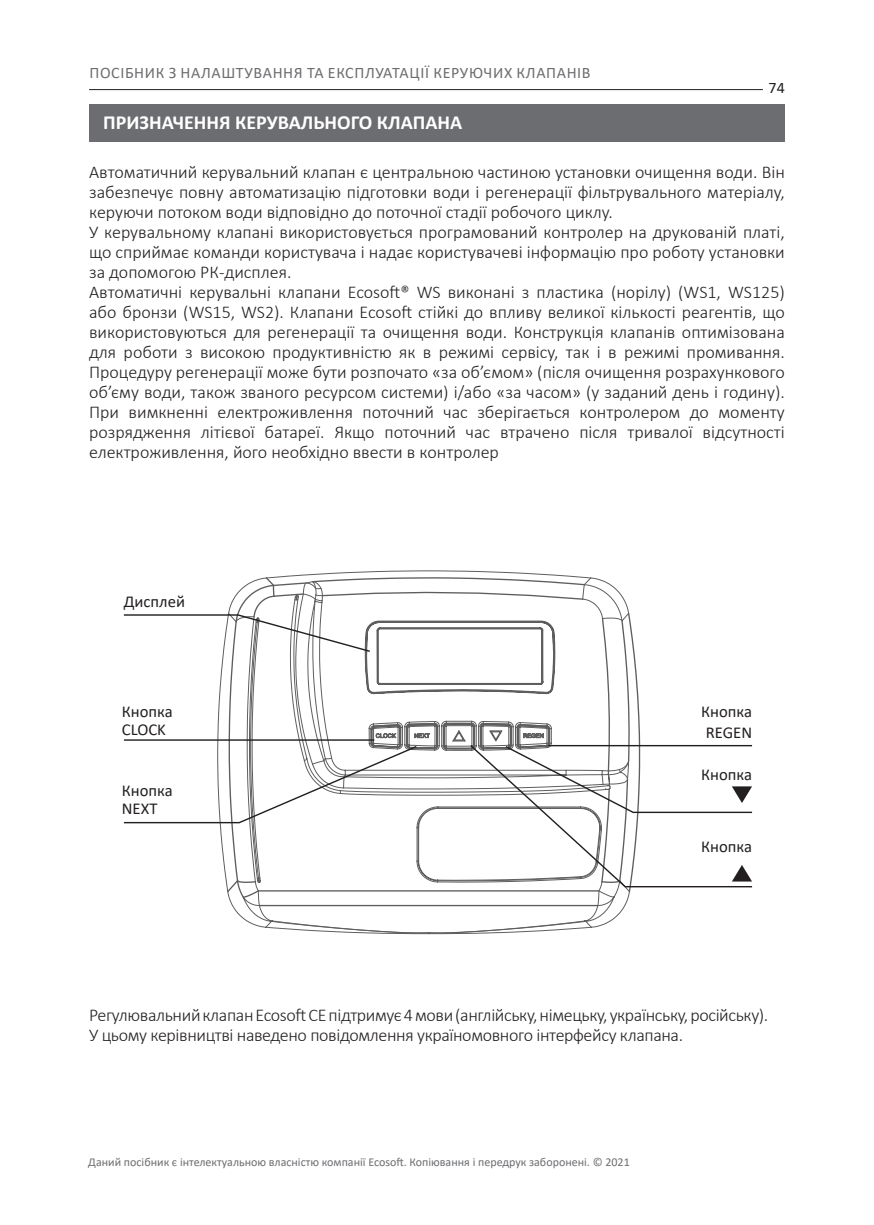
<style>
.page{position:relative;width:874px;height:1225px;background:#fff}
.page>*{position:absolute;margin:0;border:0;box-sizing:border-box;transform-origin:0 0}
.t1{font:700 20px "Calibri";color:#fff}
.t2{font:300 18px/20px "Calibri";color:#231f20;text-align:justify}
.t3{font:300 18px/20px "Calibri";letter-spacing:-.02em;color:#231f20}
.t4{font:16.6px "Calibri";color:#231f20}
.t5{font:16px "Calibri";letter-spacing:.04em;color:#6c6d70}
.t6{font:16px "Calibri";color:#231f20}
.t7{font:12px "Calibri";color:#6c6d70}
</style>
<div class="page">
<hr style="left:89px;top:89px;width:673px;height:1px;background:#231f20">
<div style="left:89px;top:104px;width:695px;height:37px;background:#6c6d70"></div>
<svg style="left:231px;top:570px;width:395px;height:364px"></svg>
<svg style="left:123px;top:576px;width:630px;height:328px"></svg>
<p class="t5" style="left:89px;top:61px;width:502px">ПОСІБНИК З НАЛАШТУВАННЯ ТА ЕКСПЛУАТАЦІЇ КЕРУЮЧИХ КЛАПАНІВ</p>
<p class="t6" style="left:768px;top:77px;width:18px">74</p>
<p class="t1" style="left:103px;top:109px;width:360px">ПРИЗНАЧЕННЯ КЕРУВАЛЬНОГО КЛАПАНА</p>
<p class="t2" style="left:89px;top:162px;width:697px">Автоматичний керувальний клапан є центральною частиною установки очищення води. Він забезпечує повну автоматизацію підготовки води і регенерації фільтрувального матеріалу, керуючи потоком води відповідно до поточної стадії робочого циклу.</p>
<p class="t2" style="left:89px;top:222px;width:697px">У керувальному клапані використовується програмований контролер на друкованій платі, що сприймає команди користувача і надає користувачеві інформацію про роботу установки за допомогою РК-дисплея.</p>
<p class="t2" style="left:89px;top:282px;width:697px">Автоматичні керувальні клапани Ecosoft® WS виконані з пластика (норілу) (WS1, WS125) або бронзи (WS15, WS2). Клапани Ecosoft стійкі до впливу великої кількості реагентів, що використовуються для регенерації та очищення води. Конструкція клапанів оптимізована для роботи з високою продуктивністю як в режимі сервісу, так і в режимі промивання.<br>Процедуру регенерації може бути розпочато «за об’ємом» (після очищення розрахункового об’єму води, також званого ресурсом системи) і/або «за часом» (у заданий день і годину).<br>При вимкненні електроживлення поточний час зберігається контролером до моменту розрядження літієвої батареї. Якщо поточний час втрачено після тривалої відсутності електроживлення, його необхідно ввести в контролер</p>
<p class="t4" style="left:124px;top:589px;width:63px">Дисплей</p>
<p class="t4" style="left:122px;top:699px;width:52px">Кнопка</p>
<p class="t4" style="left:122px;top:717px;width:45px">CLOCK</p>
<p class="t4" style="left:122px;top:779px;width:52px">Кнопка</p>
<p class="t4" style="left:122px;top:797px;width:37px">NEXT</p>
<p class="t4" style="left:701px;top:699px;width:52px">Кнопка</p>
<p class="t4" style="left:705px;top:720px;width:48px">REGEN</p>
<p class="t4" style="left:701px;top:762px;width:52px">Кнопка</p>
<p class="t4" style="left:701px;top:835px;width:52px">Кнопка</p>
<p class="t3" style="left:89px;top:1004px;width:680px">Регулювальний клапан Ecosoft CE підтримує 4 мови (англійську, німецьку, українську, російську).<br>У цьому керівництві наведено повідомлення україномовного інтерфейсу клапана.</p>
<p class="t7" style="left:88px;top:1153px;width:542px">Даний посібник є інтелектуальною власністю компанії Ecosoft. Копіювання і передрук заборонені. © 2021</p>
</div>
